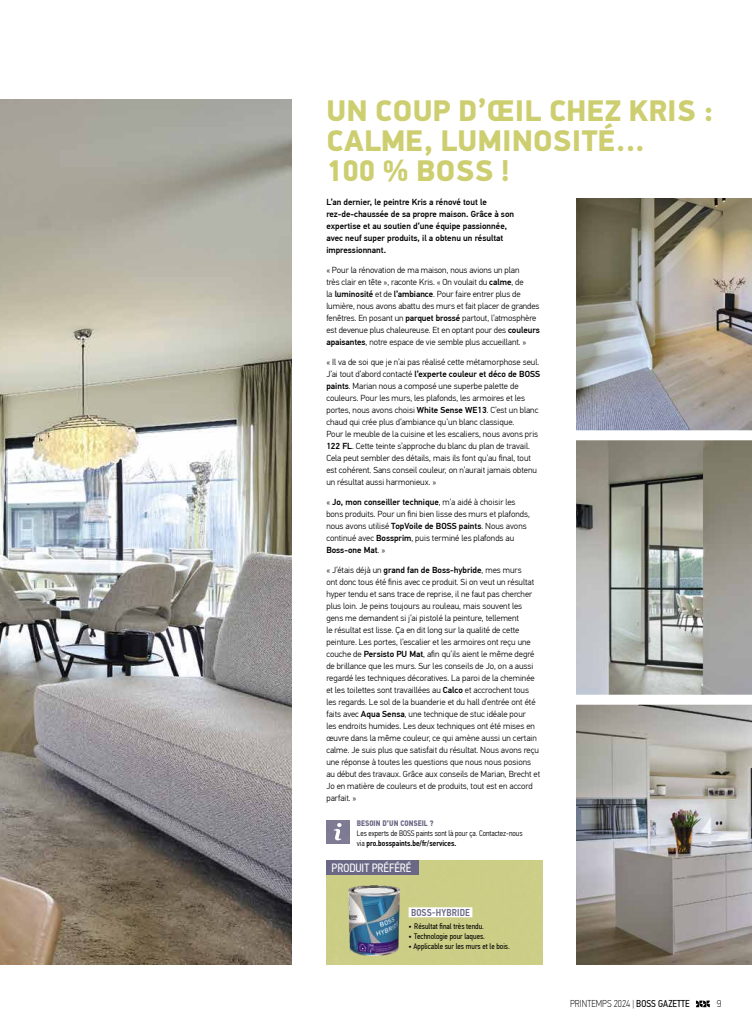
<style>
.page{position:relative;width:752px;height:1035px;background:#fff}
.page>*{position:absolute;margin:0;border:0;box-sizing:border-box;transform-origin:0 0}
.t1{font:900 30px/30px "PFDIN Display Pro";letter-spacing:.01em;color:#cdce70}
.t2{font:12px "PF Din Text Cond Pro";color:#fff}
.t3{font:100 10px "PF Din Text Cond Pro";letter-spacing:.005em;color:#000}
.t4{font:500 10px "PF Din Text Cond Pro";letter-spacing:.01em;color:#6a6885}
.t5{font:100 10px "PFDIN Display Pro";color:#000}
.t6{font:300 8.8px/12px "PF Din Text Pro";color:#000}
.t7{font:500 8.8px/12px "PF Din Text Pro";color:#000}
.t8{font:300 8px/10px "PF Din Text Cond Pro";color:#000}
.t9{font:8px "PF Din Text Cond Pro";color:#000}
.t10{font:700 8px "PF Din Text Cond Pro";color:#6a6885}
.s1{font-weight:500}
.s2{font-weight:400}
</style>
<div class="page">
<img style="left:0;top:99px;width:291px;height:865px">
<svg style="left:695px;top:1000px;width:14px;height:7px"></svg>
<img style="left:576px;top:198px;width:175px;height:232px">
<svg style="left:576px;top:440px;width:175px;height:254px;background:#9e9f98"></svg>
<svg style="left:576px;top:704px;width:175px;height:260px;background:#a09c98"></svg>
<img style="left:326px;top:820px;width:23px;height:23px">
<svg style="left:333px;top:823px;width:8px;height:17px"></svg>
<div style="left:326px;top:860px;width:215px;height:104px;background:#ccce86"></div>
<div style="left:408px;top:907px;width:64px;height:10px;background:#fff"></div>
<div style="left:326px;top:860px;width:92px;height:14px;background:#6a6885"></div>
<img style="left:348px;top:885px;width:51px;height:70px">
<h1 class="t1" style="left:326px;top:97px;width:389px">UN COUP D’ŒIL CHEZ KRIS :<br>CALME, LUMINOSITÉ…<br>100 % BOSS !</h1>
<p class="t7" style="left:326px;top:196px;width:189px">L’an dernier, le peintre Kris a rénové tout le rez-de-chaussée de sa propre maison. Grâce à son expertise et au soutien d’une équipe passionnée, avec neuf super produits, il a obtenu un résultat impressionnant.</p>
<p class="t6" style="left:326px;top:264px;width:215px">« Pour la rénovation de ma maison, nous avions un plan<br>très clair en tête », raconte Kris. « On voulait du <span class="s1">calme</span>, de<br>la <span class="s1">luminosité</span> et de <span class="s1">l’ambiance</span>. Pour faire entrer plus de lumière, nous avons abattu des murs et fait placer de grandes fenêtres. En posant un <span class="s1">parquet brossé</span> partout, l’atmosphère est devenue plus chaleureuse. Et en optant pour des <span class="s1">couleurs apaisantes</span>, notre espace de vie semble plus accueillant. »</p>
<p class="t6" style="left:326px;top:356px;width:215px">« Il va de soi que je n’ai pas réalisé cette métamorphose seul.<br>J’ai tout d’abord contacté <span class="s1">l’experte couleur et déco de BOSS paints</span>. Marian nous a composé une superbe palette de couleurs. Pour les murs, les plafonds, les armoires et les portes, nous avons choisi <span class="s1">White Sense WE13</span>. C’est un blanc chaud qui crée plus d’ambiance qu’un blanc classique.<br>Pour le meuble de la cuisine et les escaliers, nous avons pris <span class="s1">122 FL</span>. Cette teinte s’approche du blanc du plan de travail.<br>Cela peut sembler des détails, mais ils font qu’au final, tout est cohérent. Sans conseil couleur, on n’aurait jamais obtenu un résultat aussi harmonieux. »</p>
<p class="t6" style="left:326px;top:496px;width:205px">« <span class="s1">Jo, mon conseiller technique</span>, m’a aidé à choisir les bons produits. Pour un fini bien lisse des murs et plafonds, nous avons utilisé <span class="s1">TopVoile de BOSS paints</span>. Nous avons continué avec <span class="s1">Bossprim</span>, puis terminé les plafonds au <span class="s1">Boss-one Mat</span>. »</p>
<p class="t6" style="left:326px;top:564px;width:215px">« J’étais déjà un <span class="s1">grand fan de Boss-hybride</span>, mes murs<br>ont donc tous été finis avec ce produit. Si on veut un résultat hyper tendu et sans trace de reprise, il ne faut pas chercher plus loin. Je peins toujours au rouleau, mais souvent les gens me demandent si j’ai pistolé la peinture, tellement<br>le résultat est lisse. Ça en dit long sur la qualité de cette peinture. Les portes, l’escalier et les armoires ont reçu une couche de <span class="s1">Persisto PU Mat</span>, afin qu’ils aient le même degré de brillance que les murs. Sur les conseils de Jo, on a aussi regardé les techniques décoratives. La paroi de la cheminée et les toilettes sont travaillées au <span class="s1">Calco</span> et accrochent tous les regards. Le sol de la buanderie et du hall d’entrée ont été faits avec <span class="s1">Aqua Sensa</span>, une technique de stuc idéale pour<br>les endroits humides. Les deux techniques ont été mises en œuvre dans la même couleur, ce qui amène aussi un certain calme. Je suis plus que satisfait du résultat. Nous avons reçu une réponse à toutes les questions que nous nous posions au début des travaux. Grâce aux conseils de Marian, Brecht et Jo en matière de couleurs et de produits, tout est en accord parfait. »</p>
<p class="t10" style="left:356px;top:818px;width:78px">BESOIN D’UN CONSEIL ?</p>
<p class="t8" style="left:356px;top:828px;width:167px">Les experts de BOSS paints sont là pour ça. Contactez-nous via <span class="s1">pro.bosspaints.be/fr/services.</span></p>
<h2 class="t2" style="left:331px;top:860px;width:81px">PRODUIT PRÉFÉRÉ</h2>
<p class="t4" style="left:411px;top:906px;width:60px">BOSS-HYBRIDE</p>
<p class="t9" style="left:408px;top:921px;width:77px">• Résultat final très tendu.</p>
<p class="t9" style="left:408px;top:931px;width:78px">• Technologie pour laques.</p>
<p class="t9" style="left:408px;top:941px;width:103px">• Applicable sur les murs et le bois.</p>
<p class="t3" style="left:569px;top:998px;width:121px">PRINTEMPS 2024 | <span class="s2">BOSS GAZETTE</span></p>
<p class="t5" style="left:716px;top:998px;width:6px">9</p>
</div>
